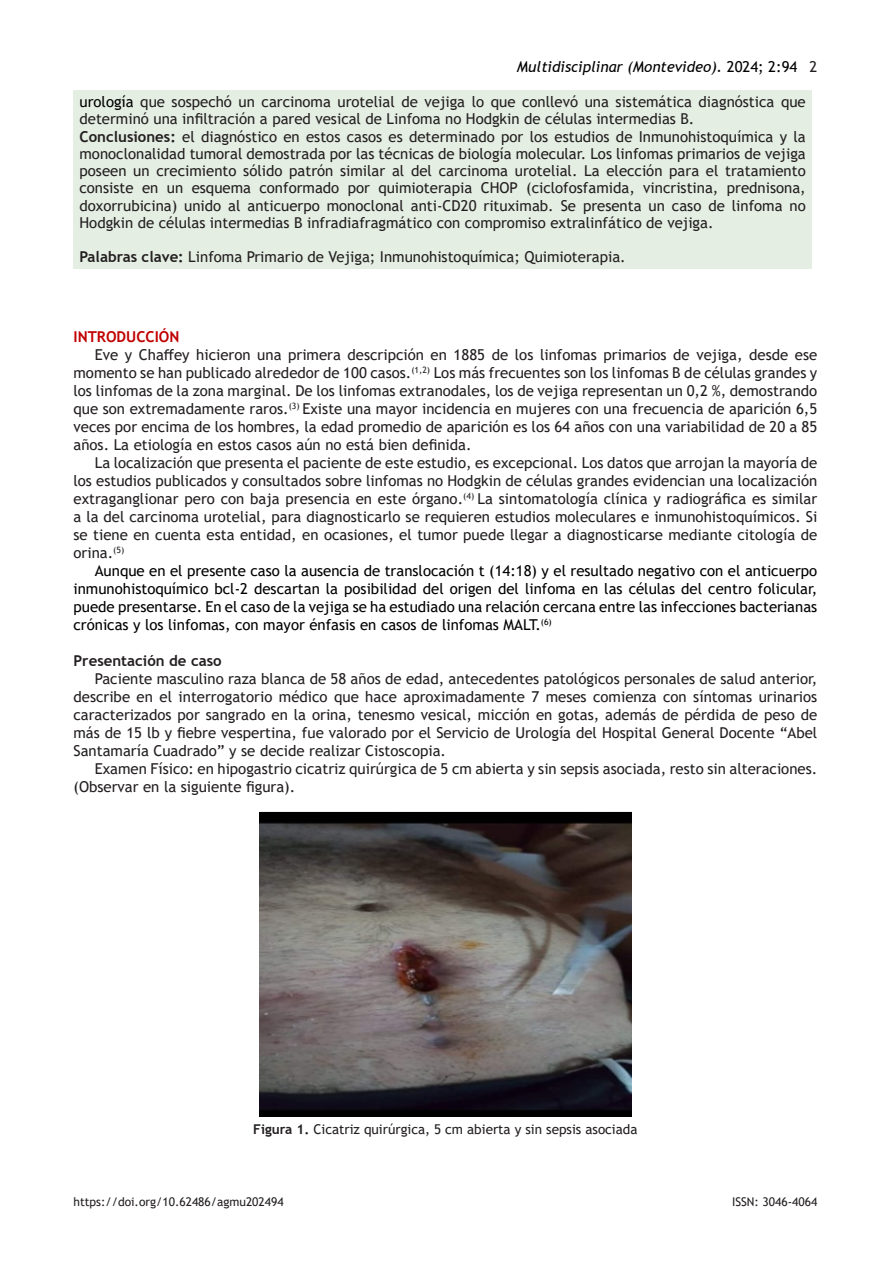
<style>
.page{position:relative;width:893px;height:1263px;background:#fff}
.page>*{position:absolute;margin:0;border:0;box-sizing:border-box;transform-origin:0 0}
.No_Spacing{font:15px/18px "Trebuchet MS";color:#231f20;text-align:justify}
.t1{font:15px/18px "Trebuchet MS";color:#000;text-align:justify}
.t2{font:italic 15px "Trebuchet MS";color:#000}
.t3{font:700 15px "Trebuchet MS";color:#231f20}
.t4{font:700 15px "Trebuchet MS";color:#c00000}
.t5{font:13.5px "Trebuchet MS";color:#231f20}
.t6{font:12px "Trebuchet MS";color:#231f20}
.s1{font-style:normal}
.s2{font-style:normal;color:#231f20}
.s3{color:#000}
.s4{font-weight:700}
</style>
<div class="page">
<div style="left:74px;top:90px;width:738px;height:178px;background:#e4eee3"></div>
<img style="left:259px;top:811px;width:372px;height:305px">
<p class="t2" style="left:517px;top:58px;width:302px">Multidisciplinar (Montevideo). <span class="s1">2024; 2:94</span> <span class="s2">2</span></p>
<p class="No_Spacing" style="left:80px;top:93px;width:728px;line-height:17.2px"><span class="s3">urología</span> que sospechó un carcinoma urotelial de vejiga lo que conllevó una sistemática diagnóstica que determinó una infiltración a pared vesical de Linfoma no Hodgkin de células intermedias B.</p>
<p class="No_Spacing" style="left:80px;top:128px;width:728px;line-height:17.2px"><span class="s4">Conclusiones:</span> el diagnóstico en estos casos es determinado por los estudios de Inmunohistoquímica y la monoclonalidad tumoral demostrada por las técnicas de biología molecular. Los linfomas primarios de vejiga poseen un crecimiento sólido patrón similar al del carcinoma urotelial. La elección para el tratamiento consiste en un esquema conformado por quimioterapia CHOP (ciclofosfamida, vincristina, prednisona, doxorrubicina) unido al anticuerpo monoclonal anti-CD20 rituximab. Se presenta un caso de linfoma no Hodgkin de células intermedias B infradiafragmático con compromiso extralinfático de vejiga.</p>
<p class="No_Spacing" style="left:80px;top:248px;width:548px"><span class="s4">Palabras clave:</span> Linfoma Primario de Vejiga; Inmunohistoquímica; Quimioterapia.</p>
<p class="t4" style="left:74px;top:327px;width:107px">INTRODUCCIÓN</p>
<p class="No_Spacing" style="left:74px;top:346px;width:745px;text-indent:21px">Eve y Chaffey hicieron una primera descripción en 1885 de los linfomas primarios de vejiga, desde ese momento se han publicado alrededor de 100 casos.<sup>(1,2)</sup> Los más frecuentes son los linfomas B de células grandes y los linfomas de la zona marginal. De los linfomas extranodales, los de vejiga representan un 0,2 %, demostrando que son extremadamente raros.<sup>(3)</sup> Existe una mayor incidencia en mujeres con una frecuencia de aparición 6,5 veces por encima de los hombres, la edad promedio de aparición es los 64 años con una variabilidad de 20 a 85 años. La etiología en estos casos aún no está bien definida.</p>
<p class="No_Spacing" style="left:74px;top:454px;width:745px;text-indent:21px">La localización que presenta el paciente de este estudio, es excepcional. Los datos que arrojan la mayoría de los estudios publicados y consultados sobre linfomas no Hodgkin de células grandes evidencian una localización extraganglionar pero con baja presencia en este órgano.<sup>(4)</sup> La sintomatología clínica y radiográfica es similar a la del carcinoma urotelial, para diagnosticarlo se requieren estudios moleculares e inmunohistoquímicos. Si se tiene en cuenta esta entidad, en ocasiones, el tumor puede llegar a diagnosticarse mediante citología de orina.<sup>(5)</sup></p>
<p class="t1" style="left:74px;top:562px;width:745px;text-indent:21px">Aunque en el presente caso la ausencia de translocación t (14:18) y el resultado negativo con el anticuerpo inmunohistoquímico bcl-2 descartan la posibilidad del origen del linfoma en las células del centro folicular, puede presentarse. En el caso de la vejiga se ha estudiado una relación cercana entre las infecciones bacterianas crónicas y los linfomas, con mayor énfasis en casos de linfomas MALT.<sup>(6)</sup></p>
<p class="t3" style="left:74px;top:651px;width:150px">Presentación de caso</p>
<p class="No_Spacing" style="left:74px;top:670px;width:745px;text-indent:21px">Paciente masculino raza blanca de 58 años de edad, antecedentes patológicos personales de salud anterior, describe en el interrogatorio médico que hace aproximadamente 7 meses comienza con síntomas urinarios caracterizados por sangrado en la orina, tenesmo vesical, micción en gotas, además de pérdida de peso de más de 15 lb y fiebre vespertina, fue valorado por el Servicio de Urología del Hospital General Docente “Abel Santamaría Cuadrado” y se decide realizar Cistoscopia.</p>
<p class="No_Spacing" style="left:74px;top:760px;width:745px;text-indent:21px">Examen Físico: en hipogastrio cicatriz quirúrgica de 5 cm abierta y sin sepsis asociada, resto sin alteraciones. (Observar en la siguiente figura).</p>
<p class="t5" style="left:253px;top:1121px;width:386px"><span class="s4">Figura 1.</span> Cicatriz quirúrgica, 5 cm abierta y sin sepsis asociada</p>
<p class="t6" style="left:74px;top:1194px;width:212px">https://doi.org/10.62486/agmu202494</p>
<p class="t6" style="left:732px;top:1194px;width:87px">ISSN: 3046-4064</p>
</div>
